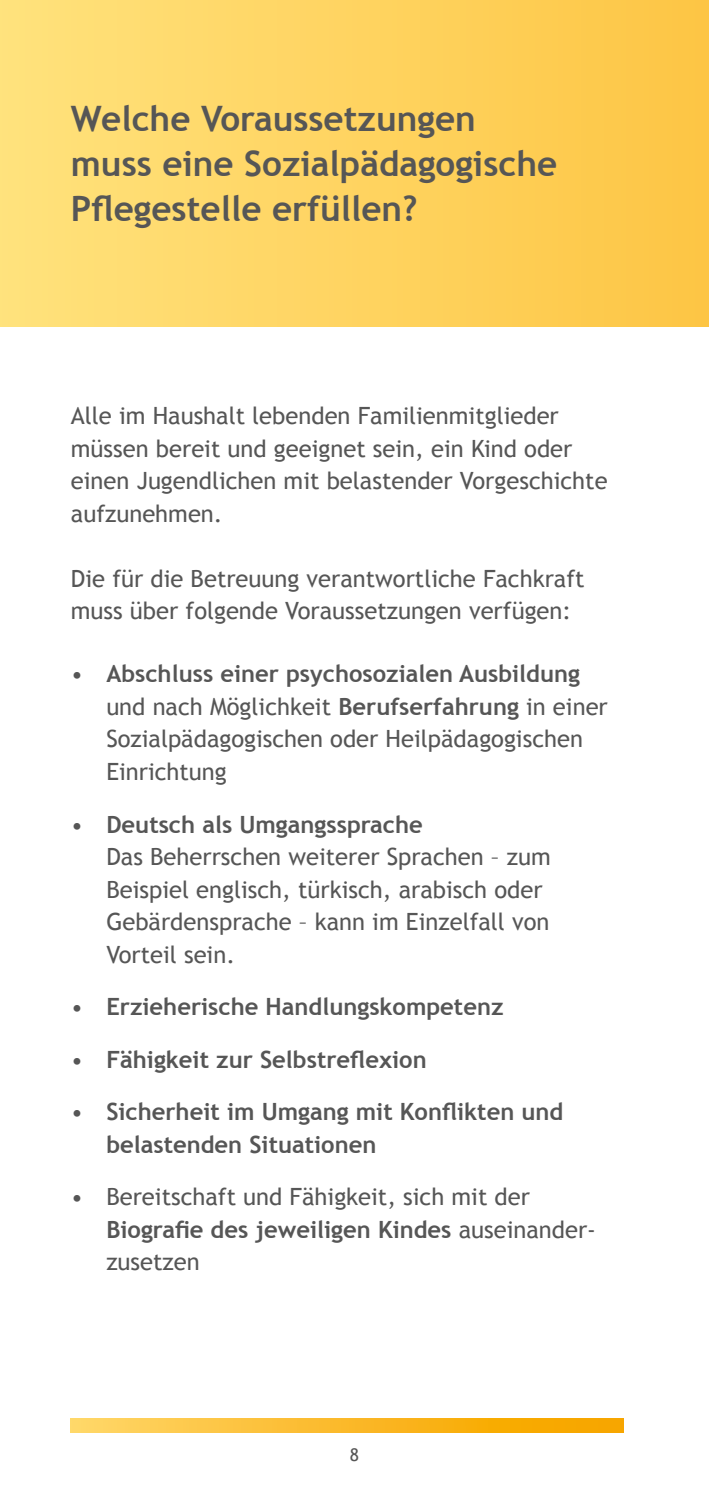
<style>
.page{position:relative;width:709px;height:1489px;background:#fff}
.page>*{position:absolute;margin:0;border:0;box-sizing:border-box;transform-origin:0 0}
.t1{font:700 35px/45px "Trebuchet MS";color:#565656}
.t2{font:23.75px/32.5px "Trebuchet MS";color:#565656}
.t3{font:700 23.75px/32.5px "Trebuchet MS";color:#565656}
.t4{font:17.5px "Trebuchet MS";color:#565656}
.s1{font-weight:700}
.s2{font-weight:400}
</style>
<div class="page">
<svg style="left:71px;top:1418px;width:553px;height:14px;background:#faba2a"></svg>
<div style="left:0;top:0;width:709px;height:327px;background:linear-gradient(to right,#ffe27d,#fdc544)"></div>
<h1 class="t1" style="left:71px;top:96px;width:488px">Welche Voraussetzungen muss eine Sozialpädagogische<br>Pflegestelle erfüllen?</h1>
<p class="t2" style="left:71px;top:400px;width:538px">Alle im Haushalt lebenden Familienmitglieder müssen bereit und geeignet sein, ein Kind oder einen Jugendlichen mit belastender Vorgeschichte aufzunehmen.</p>
<p class="t2" style="left:71px;top:562px;width:515px">Die für die Betreuung verantwortliche Fachkraft muss über folgende Voraussetzungen verfügen:</p>
<p class="t2" style="left:106px;top:658px;width:503px;text-indent:-35px">• <span class="s1">Abschluss einer psychosozialen Ausbildung </span>und nach Möglichkeit <span class="s1">Berufserfahrung</span> in einer Sozialpädagogischen oder Heilpädagogischen Einrichtung</p>
<p class="t2" style="left:106px;top:808px;width:446px;text-indent:-35px">• <span class="s1">Deutsch als Umgangssprache<br></span>Das Beherrschen weiterer Sprachen – zum -Beispiel englisch, türkisch, arabisch oder -Gebärdensprache – kann im Einzelfall von -Vorteil sein.</p>
<p class="t3" style="left:71px;top:990px;width:434px"><span class="s2">•</span> Erzieherische Handlungskompetenz</p>
<p class="t3" style="left:71px;top:1042px;width:357px"><span class="s2">•</span> Fähigkeit zur Selbstreflexion</p>
<p class="t3" style="left:106px;top:1095px;width:458px;text-indent:-35px"><span class="s2">•</span> Sicherheit im Umgang mit Konflikten und belastenden Situationen</p>
<p class="t2" style="left:106px;top:1180px;width:487px;text-indent:-35px">• Bereitschaft und Fähigkeit, sich mit der<br><span class="s1">Biografie des jeweiligen Kindes</span> auseinander&shy;zusetzen</p>
<p class="t4" style="left:350px;top:1443px;width:11px">8</p>
</div>
